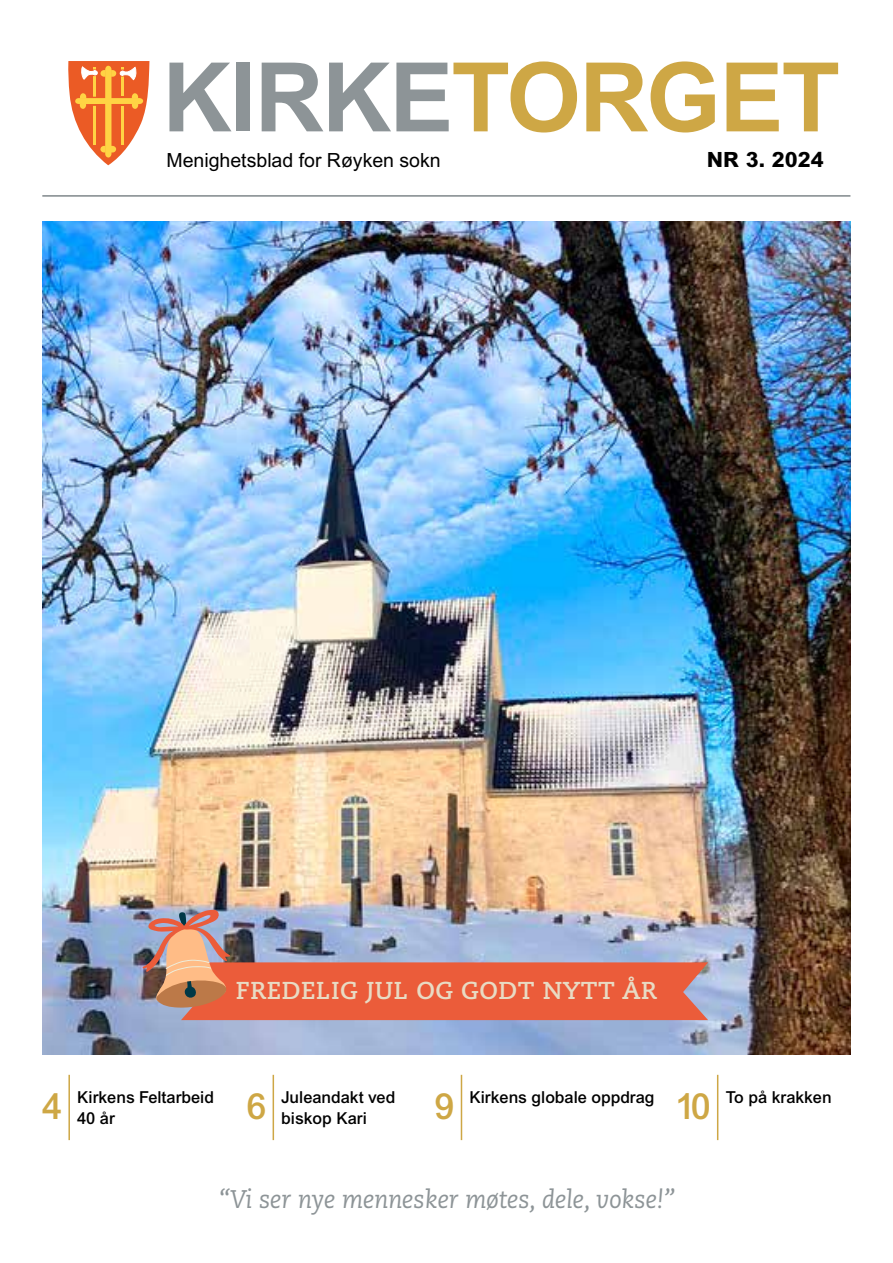
<style>
.page{position:relative;width:893px;height:1263px;background:#fff}
.page>*{position:absolute;margin:0;border:0;box-sizing:border-box;transform-origin:0 0}
.t1{font:700 96px "Arial MT Std";letter-spacing:-.02em;color:#cea745}
.t2{font:italic 25.5px "Caecilia LT Pro 56";color:#8d9497;scale:.95 1}
.t3{font:700 24.45px "Caecilia LT Pro 75";letter-spacing:.02em;color:#e8dbc4}
.t4{font:800 21px "Arial MT Std";letter-spacing:.005em;color:#000}
.t5{font:19.5px "Arial MT Std";color:#000}
.t6{font:500 16.5px/21px "Arial MT Std";color:#000}
.s1{color:#8d9497}
.s2{font-size:36px;color:#cea745}
</style>
<div class="page">
<img style="left:43px;top:222px;width:807px;height:832px">
<hr style="left:42px;top:195px;width:808px;height:2px;background:#8d9497">
<svg style="left:124px;top:987px;width:7px;height:4px"></svg>
<svg style="left:68px;top:61px;width:81px;height:104px"></svg>
<hr style="left:68px;top:1075px;width:2px;height:65px;background:#cea745">
<hr style="left:273px;top:1075px;width:1px;height:65px;background:#cea745">
<hr style="left:717px;top:1075px;width:1px;height:65px;background:#cea745">
<hr style="left:461px;top:1075px;width:1px;height:65px;background:#cea745">
<img style="left:142px;top:910px;width:566px;height:110px">
<h1 class="t1" style="left:162px;top:41px;width:679px"><span class="s1">KIRKE</span>TORGET</h1>
<p class="t5" style="left:167px;top:149px;width:276px">Menighetsblad for Røyken sokn</p>
<p class="t4" style="left:707px;top:147px;width:118px">NR 3. 2024</p>
<h3 class="t3" style="left:236px;top:973px;width:423px">FREDELIG JUL OG GODT NYTT ÅR</h3>
<p class="t6" style="left:77px;top:1087px;width:138px;text-indent:-35px"><span class="s2">4</span> Kirkens Feltarbeid<br>40 år</p>
<p class="t6" style="left:246px;top:1087px;width:150px;text-align:center"><span class="s2">6</span> Juleandakt ved biskop Kari</p>
<p class="t6" style="left:675px;top:1087px;width:158px"><span class="s2">10</span> To på krakken</p>
<p class="t6" style="left:434px;top:1087px;width:222px"><span class="s2">9</span> Kirkens globale oppdrag</p>
<h2 class="t2" style="left:219px;top:1183px;width:481px">“Vi ser nye mennesker møtes, dele, vokse!”</h2>
</div>
